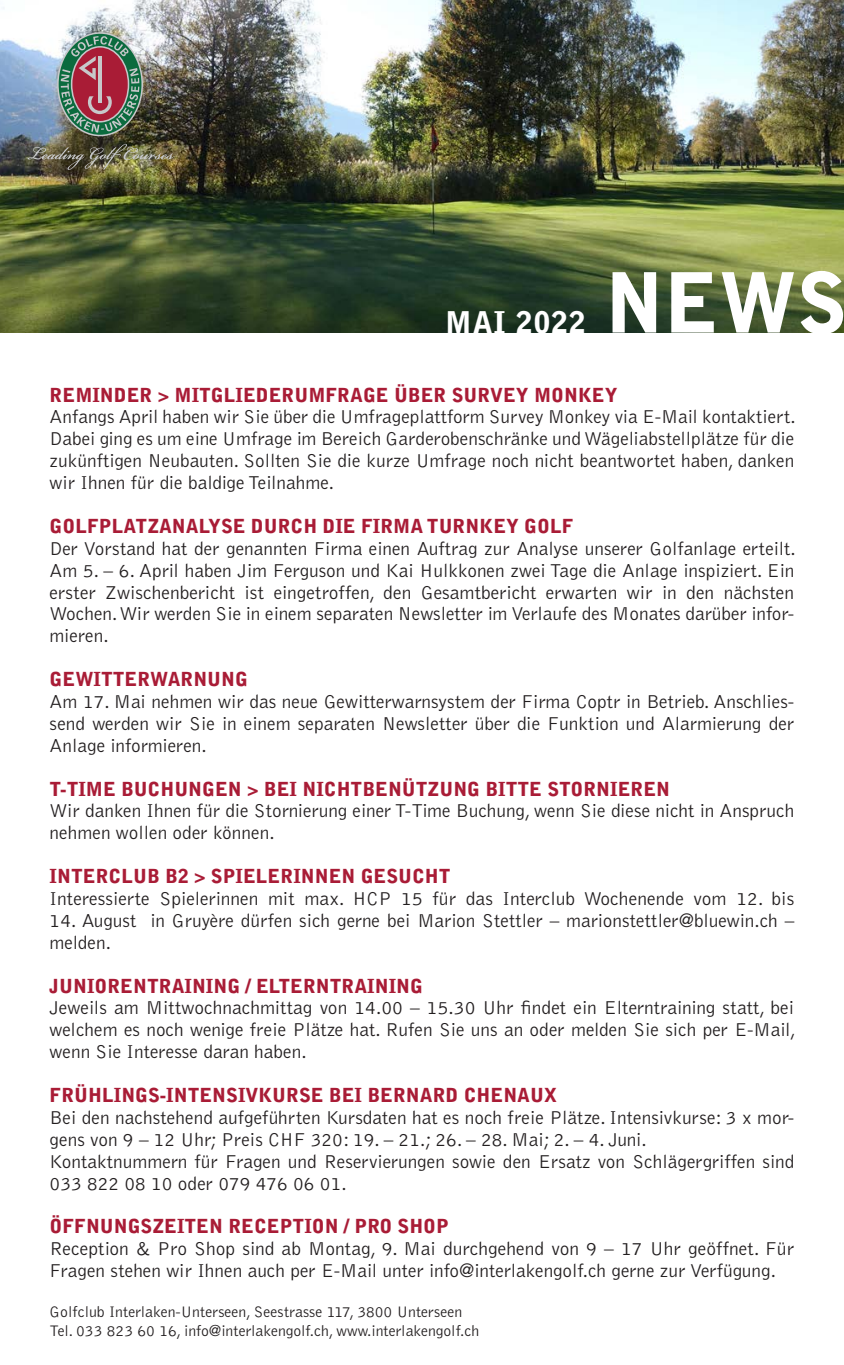
<style>
.page{position:relative;width:844px;height:1365px;background:#fff}
.page>*{position:absolute;margin:0;border:0;box-sizing:border-box;transform-origin:0 0}
.t1{font:900 82.25px "Bell Gothic Std";color:#fff}
.t2{font:900 29.75px "Bell Gothic Std";letter-spacing:.04em;color:#fff}
.t3{font:300 19.25px/21.9px "Bell Gothic Std";color:#231f20;text-align:justify}
.t4{font:900 19.25px "Bell Gothic Std";color:#a91c36}
.t5{font:300 15.75px/19.2px "Bell Gothic Std";color:#231f20}
</style>
<div class="page">
<img style="left:0;top:0;width:843px;height:332px">
<svg style="left:57px;top:32px;width:86px;height:104px"></svg>
<svg style="left:61px;top:36px;width:78px;height:97px;background:#806a66"></svg>
<img style="left:28px;top:144px;width:146px;height:26px">
<h2 class="t2" style="left:445px;top:304px;width:142px">MAI 2022</h2>
<h1 class="t1" style="left:604px;top:255px;width:244px">NEWS</h1>
<p class="t4" style="left:50px;top:383px;width:569px">REMINDER &gt; MITGLIEDERUMFRAGE ÜBER SURVEY MONKEY</p>
<p class="t3" style="left:50px;top:406px;width:747px">Anfangs April haben wir Sie über die Umfrageplattform Survey Monkey via E-Mail kontaktiert.<br>Dabei ging es um eine Umfrage im Bereich Garderobenschränke und Wägeliabstellplätze für die zukünftigen Neubauten. Sollten Sie die kurze Umfrage noch nicht beantwortet haben, danken wir Ihnen für die baldige Teilnahme.</p>
<p class="t4" style="left:50px;top:514px;width:525px">GOLFPLATZANALYSE DURCH DIE FIRMA TURNKEY GOLF</p>
<p class="t3" style="left:50px;top:538px;width:747px">Der Vorstand hat der genannten Firma einen Auftrag zur Analyse unserer Golfanlage erteilt.<br>Am 5. – 6. April haben Jim Ferguson und Kai Hulkkonen zwei Tage die Anlage inspiziert. Ein erster Zwischenbericht ist eingetroffen, den Gesamtbericht erwarten wir in den nächsten Wochen. Wir werden Sie in einem separaten Newsletter im Verlaufe des Monates darüber infor&shy;mieren.</p>
<p class="t4" style="left:50px;top:668px;width:200px">GEWITTERWARNUNG</p>
<p class="t3" style="left:50px;top:691px;width:746px">Am 17. Mai nehmen wir das neue Gewitterwarnsystem der Firma Coptr in Betrieb. Anschlies&shy;send werden wir Sie in einem separaten Newsletter über die Funktion und Alarmierung der Anlage informieren.</p>
<p class="t4" style="left:50px;top:777px;width:622px">T-TIME BUCHUNGEN &gt; BEI NICHTBENÜTZUNG BITTE STORNIEREN</p>
<p class="t3" style="left:50px;top:800px;width:746px">Wir danken Ihnen für die Stornierung einer T-Time Buchung, wenn Sie diese nicht in Anspruch nehmen wollen oder können.</p>
<p class="t4" style="left:50px;top:864px;width:402px">INTERCLUB B2 &gt; SPIELERINNEN GESUCHT</p>
<p class="t3" style="left:50px;top:888px;width:746px">Interessierte Spielerinnen mit max. HCP 15 für das Interclub Wochenende vom 12. bis</p>
<p class="t3" style="left:50px;top:909px;width:746px">14. August in Gruyère dürfen sich gerne bei Marion Stettler – marionstettler@bluewin.ch – melden.</p>
<p class="t4" style="left:50px;top:974px;width:375px">JUNIORENTRAINING / ELTERNTRAINING</p>
<p class="t3" style="left:50px;top:997px;width:747px">Jeweils am Mittwochnachmittag von 14.00 – 15.30 Uhr findet ein Elterntraining statt, bei welchem es noch wenige freie Plätze hat. Rufen Sie uns an oder melden Sie sich per E-Mail, wenn Sie Interesse daran haben.</p>
<p class="t4" style="left:50px;top:1083px;width:508px">FRÜHLINGS-INTENSIVKURSE BEI BERNARD CHENAUX</p>
<p class="t3" style="left:50px;top:1106px;width:746px;text-align:left">Bei den nachstehend aufgeführten Kursdaten hat es noch freie Plätze. Intensivkurse: 3 x mor&shy;gens von 9 – 12 Uhr; Preis CHF 320: 19. – 21.; 26. – 28. Mai; 2. – 4. Juni.<br>Kontaktnummern für Fragen und Reservierungen sowie den Ersatz von Schlägergriffen sind 033 822 08 10 oder 079 476 06 01.</p>
<p class="t4" style="left:50px;top:1214px;width:401px">ÖFFNUNGSZEITEN RECEPTION / PRO SHOP</p>
<p class="t3" style="left:50px;top:1238px;width:745px">Reception &amp; Pro Shop sind ab Montag, 9. Mai durchgehend von 9 – 17 Uhr geöffnet. Für<br>Fragen stehen wir Ihnen auch per E-Mail unter info@interlakengolf.ch gerne zur Verfügung.</p>
<p class="t5" style="left:50px;top:1302px;width:431px">Golfclub Interlaken-Unterseen, Seestrasse 117, 3800 Unterseen<br>Tel. 033 823 60 16, info@interlakengolf.ch, www.interlakengolf.ch</p>
</div>
